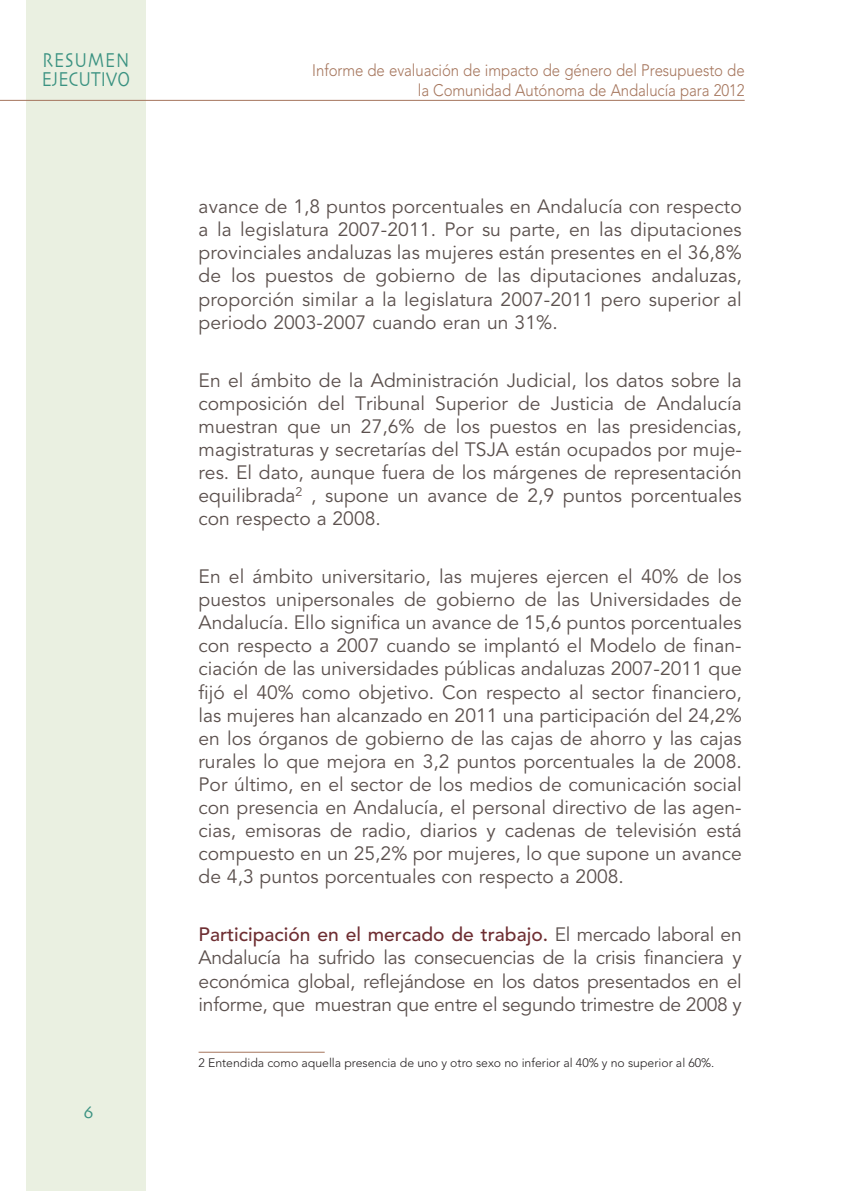
<style>
.page{position:relative;width:844px;height:1191px;background:#fff}
.page>*{position:absolute;margin:0;border:0;box-sizing:border-box;transform-origin:0 0}
.t1{font:21px/19.2px "Skia";letter-spacing:.005em;color:#3a9281;scale:.8 1}
.t2{font:19.25px/23.1px "Avenir";color:#5b504d;text-align:justify}
.t3{font:17.5px "Skia";color:#3a9281}
.t4{font:300 16.62px/19.9px "Avenir";letter-spacing:-.005em;color:#a5755c;text-align:right;scale:.9 1}
.t5{font:300 12.25px "Avenir";color:#231f20}
.s1{font-weight:500;color:#6e2e32}
</style>
<div class="page">
<div style="left:26px;top:0;width:119px;height:1191px;background:#eaf0e1"></div>
<hr style="left:0;top:100px;width:744px;height:1px;background:#a5755c">
<hr style="left:198px;top:1051px;width:126px;height:1px;background:#a5755c">
<p class="t1" style="left:42px;top:51px;width:112px">RESUMEN<br>EJECUTIVO</p>
<p class="t3" style="left:83px;top:1101px;width:12px">6</p>
<p class="t4" style="left:312px;top:60px;width:482px">Informe de evaluación de impacto de género del Presupuesto de la Comunidad Autónoma de Andalucía para 2012</p>
<p class="t2" style="left:198px;top:195px;width:544px">avance de 1,8 puntos porcentuales en Andalucía con respecto a la legislatura 2007-2011. Por su parte, en las diputaciones provinciales andaluzas las mujeres están presentes en el 36,8% de los puestos de gobierno de las diputaciones andaluzas, proporción similar a la legislatura 2007-2011 pero superior al periodo 2003-2007 cuando eran un 31%.</p>
<p class="t2" style="left:198px;top:369px;width:544px">En el ámbito de la Administración Judicial, los datos sobre la composición del Tribunal Superior de Justicia de Andalucía muestran que un 27,6% de los puestos en las presidencias, magistraturas y secretarías del TSJA están ocupados por muje&shy;res. El dato, aunque fuera de los márgenes de representación equilibrada<sup>2</sup> , supone un avance de 2,9 puntos porcentuales con respecto a 2008.</p>
<p class="t2" style="left:198px;top:565px;width:544px">En el ámbito universitario, las mujeres ejercen el 40% de los puestos unipersonales de gobierno de las Universidades de Andalucía. Ello significa un avance de 15,6 puntos porcentuales con respecto a 2007 cuando se implantó el Modelo de finan&shy;ciación de las universidades públicas andaluzas 2007-2011 que fijó el 40% como objetivo. Con respecto al sector financiero, las mujeres han alcanzado en 2011 una participación del 24,2% en los órganos de gobierno de las cajas de ahorro y las cajas rurales lo que mejora en 3,2 puntos porcentuales la de 2008.<br>Por último, en el sector de los medios de comunicación social con presencia en Andalucía, el personal directivo de las agen&shy;cias, emisoras de radio, diarios y cadenas de televisión está compuesto en un 25,2% por mujeres, lo que supone un avance de 4,3 puntos porcentuales con respecto a 2008.</p>
<p class="t2" style="left:198px;top:923px;width:544px"><span class="s1">Participación en el mercado de trabajo.</span> El mercado laboral en Andalucía ha sufrido las consecuencias de la crisis financiera y económica global, reflejándose en los datos presentados en el informe, que muestran que entre el segundo trimestre de 2008 y</p>
<p class="t5" style="left:198px;top:1055px;width:517px">2 Entendida como aquella presencia de uno y otro sexo no inferior al 40% y no superior al 60%.</p>
</div>
